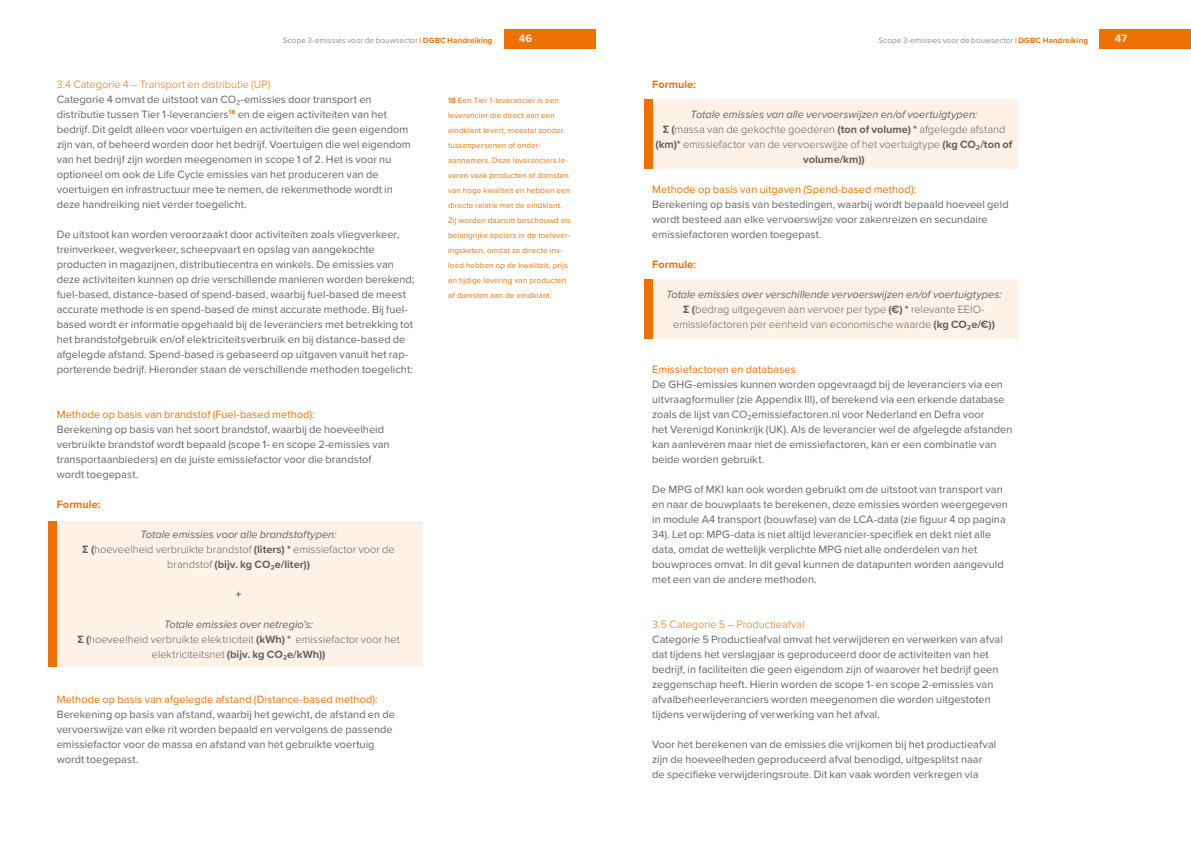
<style>
.page{position:relative;width:1191px;height:842px;background:#fff}
.page>*{position:absolute;margin:0;border:0;box-sizing:border-box;transform-origin:0 0}
.t1{font:11px/15px "Proxima Nova";letter-spacing:.005em;color:#646363}
.t2{font:300 11px/15px "Proxima Nova";color:#646363;text-align:center}
.t3{font:11px "Proxima Nova";letter-spacing:.005em;color:#ee7203}
.t4{font:300 11px "Proxima Nova";color:#ee7203}
.t5{font:700 11px "Proxima Nova";color:#ee7203}
.t6{font:700 11px "Proxima Nova";color:#f1f1f1}
.t7{font:700 11px "Proxima Nova";color:#646363}
.t8{font:8px/15px "Proxima Nova";letter-spacing:.015em;color:#ee7203}
.t9{font:300 8px "Proxima Nova";letter-spacing:.015em;color:#646363}
.s1{font-weight:700;color:#ee7203}
.s2{font-weight:400;font-style:italic}
.s3{font-weight:700}
.s4{font-weight:600}
</style>
<div class="page">
<div style="left:57px;top:521px;width:365px;height:146px;background:#fef2e8"></div>
<div style="left:48px;top:521px;width:9px;height:146px;background:#ee7203"></div>
<div style="left:652px;top:100px;width:366px;height:69px;background:#fef2e8"></div>
<div style="left:644px;top:100px;width:8px;height:69px;background:#ee7203"></div>
<div style="left:652px;top:279px;width:366px;height:59px;background:#fef2e8"></div>
<div style="left:644px;top:279px;width:8px;height:59px;background:#ee7203"></div>
<div style="left:503px;top:29px;width:92px;height:20px;background:#ee7203"></div>
<div style="left:1099px;top:29px;width:92px;height:20px;background:#ee7203"></div>
<p class="t9" style="left:283px;top:36px;width:211px">Scope 3-emissies voor de bouwsector <span class="s1">| DGBC Handreiking</span></p>
<p class="t6" style="left:519px;top:30px;width:15px">46</p>
<p class="t9" style="left:878px;top:36px;width:211px">Scope 3-emissies voor de bouwsector <span class="s1">| DGBC Handreiking</span></p>
<p class="t6" style="left:1114px;top:30px;width:14px">47</p>
<p class="t4" style="left:57px;top:79px;width:215px">3.4 Categorie 4 – Transport en distributie (UP)</p>
<p class="t1" style="left:57px;top:91px;width:355px">Categorie 4 omvat de uitstoot van CO₂-emissies door transport en distributie tussen Tier 1-leveranciers<sup>18</sup> en de eigen activiteiten van het bedrijf. Dit geldt alleen voor voertuigen en activiteiten die geen eigendom zijn van, of beheerd worden door het bedrijf. Voertuigen die wel eigendom van het bedrijf zijn worden meegenomen in scope 1 of 2. Het is voor nu optioneel om ook de Life Cycle emissies van het produceren van de voertuigen en infrastructuur mee te nemen, de rekenmethode wordt in deze handreiking niet verder toegelicht.</p>
<p class="t1" style="left:57px;top:226px;width:359px">De uitstoot kan worden veroorzaakt door activiteiten zoals vliegverkeer, treinverkeer, wegverkeer, scheepvaart en opslag van aangekochte producten in magazijnen, distributiecentra en winkels. De emissies van deze activiteiten kunnen op drie verschillende manieren worden berekend; fuel-based, distance-based of spend-based, waarbij fuel-based de meest accurate methode is en spend-based de minst accurate methode. Bij fuel&shy;based wordt er informatie opgehaald bij de leveranciers met betrekking tot het brandstofgebruik en/of elektriciteitsverbruik en bij distance-based de afgelegde afstand. Spend-based is gebaseerd op uitgaven vanuit het rap&shy;porterende bedrijf. Hieronder staan de verschillende methoden toegelicht:</p>
<p class="t3" style="left:57px;top:406px;width:260px">Methode op basis van brandstof (Fuel-based method):</p>
<p class="t1" style="left:57px;top:421px;width:334px">Berekening op basis van het soort brandstof, waarbij de hoeveelheid verbruikte brandstof wordt bepaald (scope 1- en scope 2-emissies van transportaanbieders) en de juiste emissiefactor voor die brandstof wordt toegepast.</p>
<p class="t5" style="left:57px;top:496px;width:45px">Formule:</p>
<p class="t2" style="left:82px;top:527px;width:314px"><span class="s2">Totale emissies voor alle brandstoftypen:<br></span><span class="s3">Σ (</span>hoeveelheid verbruikte brandstof <span class="s3">(liters) *</span> emissiefactor voor de brandstof <span class="s3">(bijv. kg CO₂e/liter))</span></p>
<p class="t7" style="left:236px;top:586px;width:7px">+</p>
<p class="t2" style="left:77px;top:617px;width:324px"><span class="s2">Totale emissies over netregio’s:<br></span><span class="s3">Σ (</span>hoeveelheid verbruikte elektriciteit <span class="s3">(kWh) *</span> emissiefactor voor het elektriciteitsnet <span class="s3">(bijv. kg CO₂e/kWh))</span></p>
<p class="t3" style="left:57px;top:691px;width:322px">Methode op basis van afgelegde afstand (Distance-based method):</p>
<p class="t1" style="left:57px;top:706px;width:340px">Berekening op basis van afstand, waarbij het gewicht, de afstand en de vervoerswijze van elke rit worden bepaald en vervolgens de passende emissiefactor voor de massa en afstand van het gebruikte voertuig wordt toegepast.</p>
<p class="t8" style="left:448px;top:92px;width:124px"><span class="s4">18</span> Een Tier 1-leverancier is een leverancier die direct aan een eindklant levert, meestal zonder tussenpersonen of onder&shy;aannemers. Deze leveranciers le&shy;veren vaak producten of diensten van hoge kwaliteit en hebben een directe relatie met de eindklant.<br>Zij worden daarom beschouwd als belangrijke spelers in de toelever&shy;ingsketen, omdat ze directe inv&shy;loed hebben op de kwaliteit, prijs en tijdige levering van producten of diensten aan de eindklant.</p>
<p class="t5" style="left:652px;top:76px;width:45px">Formule:</p>
<p class="t2" style="left:655px;top:107px;width:358px"><span class="s2">Totale emissies van alle vervoerswijzen en/of voertuigtypen:<br></span><span class="s3">Σ (</span>massa van de gekochte goederen <span class="s3">(ton of volume) *</span> afgelegde afstand <span class="s3">(km)*</span> emissiefactor van de vervoerswijze of het voertuigtype <span class="s3">(kg CO₂/ton of volume/km))</span></p>
<p class="t3" style="left:652px;top:181px;width:265px">Methode op basis van uitgaven (Spend-based method):</p>
<p class="t1" style="left:652px;top:196px;width:358px">Berekening op basis van bestedingen, waarbij wordt bepaald hoeveel geld wordt besteed aan elke vervoerswijze voor zakenreizen en secundaire emissiefactoren worden toegepast.</p>
<p class="t5" style="left:652px;top:256px;width:45px">Formule:</p>
<p class="t2" style="left:666px;top:287px;width:337px"><span class="s2">Totale emissies over verschillende vervoerswijzen en/of voertuigtypes:<br></span><span class="s3">Σ (</span>bedrag uitgegeven aan vervoer per type <span class="s3">(€) *</span> relevante EEIO&shy;emissiefactoren per eenheid van economische waarde <span class="s3">(kg CO₂e/€))</span></p>
<p class="t3" style="left:652px;top:361px;width:145px">Emissiefactoren en databases</p>
<p class="t1" style="left:652px;top:376px;width:362px">De GHG-emissies kunnen worden opgevraagd bij de leveranciers via een uitvraagformulier (zie Appendix III), of berekend via een erkende database zoals de lijst van CO₂emissiefactoren.nl voor Nederland en Defra voor<br>het Verenigd Koninkrijk (UK). Als de leverancier wel de afgelegde afstanden kan aanleveren maar niet de emissiefactoren, kan er een combinatie van beide worden gebruikt.</p>
<p class="t1" style="left:652px;top:481px;width:357px">De MPG of MKI kan ook worden gebruikt om de uitstoot van transport van en naar de bouwplaats te berekenen, deze emissies worden weergegeven in module A4 transport (bouwfase) van de LCA-data (zie figuur 4 op pagina 34). Let op: MPG-data is niet altijd leverancier-specifiek en dekt niet alle data, omdat de wettelijk verplichte MPG niet alle onderdelen van het bouwproces omvat. In dit geval kunnen de datapunten worden aangevuld met een van de andere methoden.</p>
<p class="t4" style="left:652px;top:619px;width:154px">3.5 Categorie 5 – Productieafval</p>
<p class="t1" style="left:652px;top:631px;width:352px">Categorie 5 Productieafval omvat het verwijderen en verwerken van afval dat tijdens het verslagjaar is geproduceerd door de activiteiten van het bedrijf, in faciliteiten die geen eigendom zijn of waarover het bedrijf geen zeggenschap heeft. Hierin worden de scope 1- en scope 2-emissies van afvalbeheerleveranciers worden meegenomen die worden uitgestoten tijdens verwijdering of verwerking van het afval.</p>
<p class="t1" style="left:652px;top:736px;width:345px">Voor het berekenen van de emissies die vrijkomen bij het productieafval zijn de hoeveelheden geproduceerd afval benodigd, uitgesplitst naar de specifieke verwijderingsroute. Dit kan vaak worden verkregen via</p>
</div>
